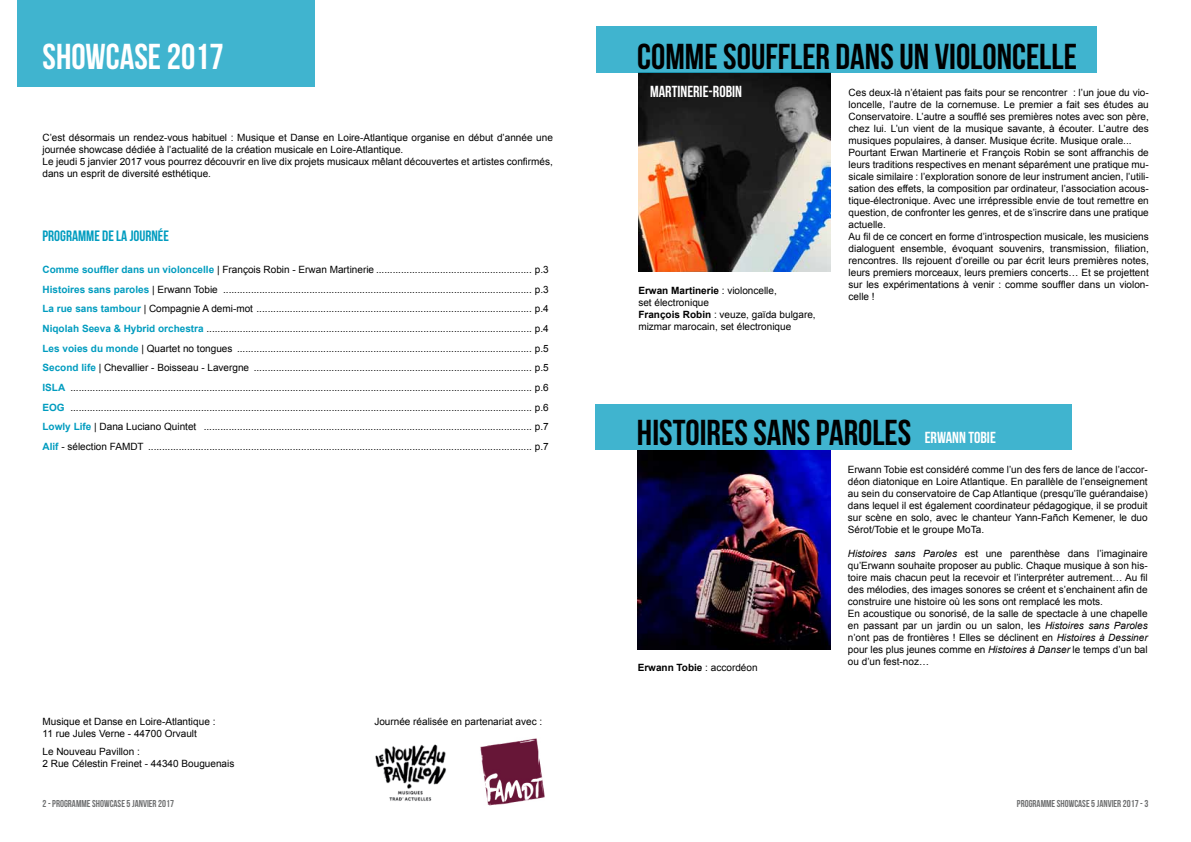
<style>
.page{position:relative;width:1191px;height:842px;background:#fff}
.page>*{position:absolute;margin:0;border:0;box-sizing:border-box;transform-origin:0 0}
.t1{font:36px "Bebas Neue";color:#000}
.t2{font:36px "Bebas Neue";color:#fff}
.t3{font:16px "Bebas Neue";color:#fff}
.t4{font:15px "Bebas Neue";color:#009cbf}
.t5{font:10px/12px "Arial";color:#000}
.t6{font:10px "Bebas Neue";color:#707172}
.t7{font:700 10px "Arial";color:#000}
.s1{font-weight:700;color:#009cbf}
.s2{font-weight:700}
.s3{font-weight:400}
.s4{font-style:italic}
</style>
<div class="page">
<div style="left:17px;top:0;width:298px;height:86px;background:#40b4cf"></div>
<img style="left:375px;top:744px;width:71px;height:57px">
<img style="left:480px;top:738px;width:65px;height:67px">
<img style="left:637px;top:450px;width:193px;height:200px">
<div style="left:595px;top:404px;width:476px;height:46px;background:#40b4cf"></div>
<img style="left:638px;top:73px;width:193px;height:199px">
<div style="left:596px;top:27px;width:500px;height:46px;background:#40b4cf"></div>
<h1 class="t2" style="left:43px;top:37px;width:183px">SHOWCASE 2017</h1>
<p class="t5" style="left:43px;top:131px;width:512px">C’est désormais un rendez-vous habituel : Musique et Danse en Loire-Atlantique organise en début d’année une journée showcase dédiée à l’actualité de la création musicale en Loire-Atlantique.<br>Le jeudi 5 janvier 2017 vous pourrez découvrir en live dix projets musicaux mêlant découvertes et artistes confirmés, dans un esprit de diversité esthétique.</p>
<h3 class="t4" style="left:43px;top:228px;width:128px">PROGRAMME DE LA JOURNÉE</h3>
<p class="t5" style="left:43px;top:260px;width:508px;line-height:19.7px;text-align:justify"><span class="s1">Comme souffler dans un violoncelle</span> | François Robin - Erwan Martinerie ........................................................ p.3<br><span class="s1">Histoires sans paroles</span> | Erwann Tobie ............................................................................................................... p.3<br><span class="s1">La rue sans tambour</span> | Compagnie A demi-mot ................................................................................................... p.4<br><span class="s1">Niqolah Seeva &amp; Hybrid orchestra</span> ..................................................................................................................... p.4<br><span class="s1">Les voies du monde</span> | Quartet no tongues .......................................................................................................... p.5<br><span class="s1">Second life</span> | Chevallier - Boisseau - Lavergne .................................................................................................... p.5<br><span class="s1">ISLA</span> ...................................................................................................................................................................... p.6<br><span class="s1">EOG</span> ...................................................................................................................................................................... p.6<br><span class="s1">Lowly Life</span> | Dana Luciano Quintet ...................................................................................................................... p.7<br><span class="s1">Alif</span> - sélection FAMDT .......................................................................................................................................... p.7</p>
<p class="t5" style="left:43px;top:716px;width:174px">Musique et Danse en Loire-Atlantique :<br>11 rue Jules Verne - 44700 Orvault</p>
<p class="t5" style="left:43px;top:745px;width:193px">Le Nouveau Pavillon :<br>2 Rue Célestin Freinet - 44340 Bouguenais</p>
<p class="t5" style="left:374px;top:715px;width:169px">Journée réalisée en partenariat avec :</p>
<h1 class="t1" style="left:637px;top:36px;width:441px">COMME SOUFFLER DANS UN VIOLONCELLE</h1>
<h2 class="t3" style="left:650px;top:83px;width:93px">MARTINERIE-ROBIN</h2>
<p class="t5" style="left:638px;top:284px;width:179px"><span class="s2">Erwan Martinerie</span> : violoncelle,<br>set électronique<br><span class="s2">François Robin</span> : veuze, gaïda bulgare, mizmar marocain, set électronique</p>
<p class="t5" style="left:848px;top:87px;width:302px">Ces deux-là n’étaient pas faits pour se rencontrer : l’un joue du vio&shy;loncelle, l’autre de la cornemuse. Le premier a fait ses études au Conservatoire. L’autre a soufflé ses premières notes avec son père, chez lui. L’un vient de la musique savante, à écouter. L’autre des musiques populaires, à danser. Musique écrite. Musique orale...<br>Pourtant Erwan Martinerie et François Robin se sont affranchis de leurs traditions respectives en menant séparément une pratique mu&shy;sicale similaire : l’exploration sonore de leur instrument ancien, l’utili&shy;sation des effets, la composition par ordinateur, l’association acous&shy;tique-électronique. Avec une irrépressible envie de tout remettre en question, de confronter les genres, et de s’inscrire dans une pratique actuelle.<br>Au fil de ce concert en forme d’introspection musicale, les musiciens dialoguent ensemble, évoquant souvenirs, transmission, filiation, rencontres. Ils rejouent d’oreille ou par écrit leurs premières notes, leurs premiers morceaux, leurs premiers concerts… Et se projettent sur les expérimentations à venir : comme souffler dans un violon&shy;celle !</p>
<h1 class="t1" style="left:637px;top:413px;width:276px">HISTOIRES SANS PAROLES</h1>
<h2 class="t3" style="left:924px;top:429px;width:73px">ERWANN TOBIE</h2>
<p class="t7" style="left:637px;top:661px;width:121px">Erwann Tobie <span class="s3">: accordéon</span></p>
<p class="t5" style="left:848px;top:463px;width:301px;text-align:justify">Erwann Tobie est considéré comme l’un des fers de lance de l’accor&shy;déon diatonique en Loire Atlantique. En parallèle de l’enseignement au sein du conservatoire de Cap Atlantique (presqu’île guérandaise) dans lequel il est également coordinateur pédagogique, il se produit sur scène en solo, avec le chanteur Yann-Fañch Kemener, le duo Sérot/Tobie et le groupe MoTa.</p>
<p class="t5" style="left:848px;top:547px;width:301px"><span class="s4">Histoires sans Paroles</span> est une parenthèse dans l’imaginaire qu’Erwann souhaite proposer au public. Chaque musique à son his&shy;toire mais chacun peut la recevoir et l’interpréter autrement… Au fil des mélodies, des images sonores se créent et s’enchainent afin de construire une histoire où les sons ont remplacé les mots.<br>En acoustique ou sonorisé, de la salle de spectacle à une chapelle en passant par un jardin ou un salon, les <span class="s4">Histoires sans Paroles </span>n’ont pas de frontières ! Elles se déclinent en <span class="s4">Histoires à Dessiner </span>pour les plus jeunes comme en <span class="s4">Histoires à Danser</span> le temps d’un bal ou d’un fest-noz…</p>
<p class="t6" style="left:43px;top:798px;width:133px">2 - PROGRAMME SHOWCASE 5 JANVIER 2017</p>
<p class="t6" style="left:1017px;top:798px;width:133px">PROGRAMME SHOWCASE 5 JANVIER 2017 - 3</p>
</div>
